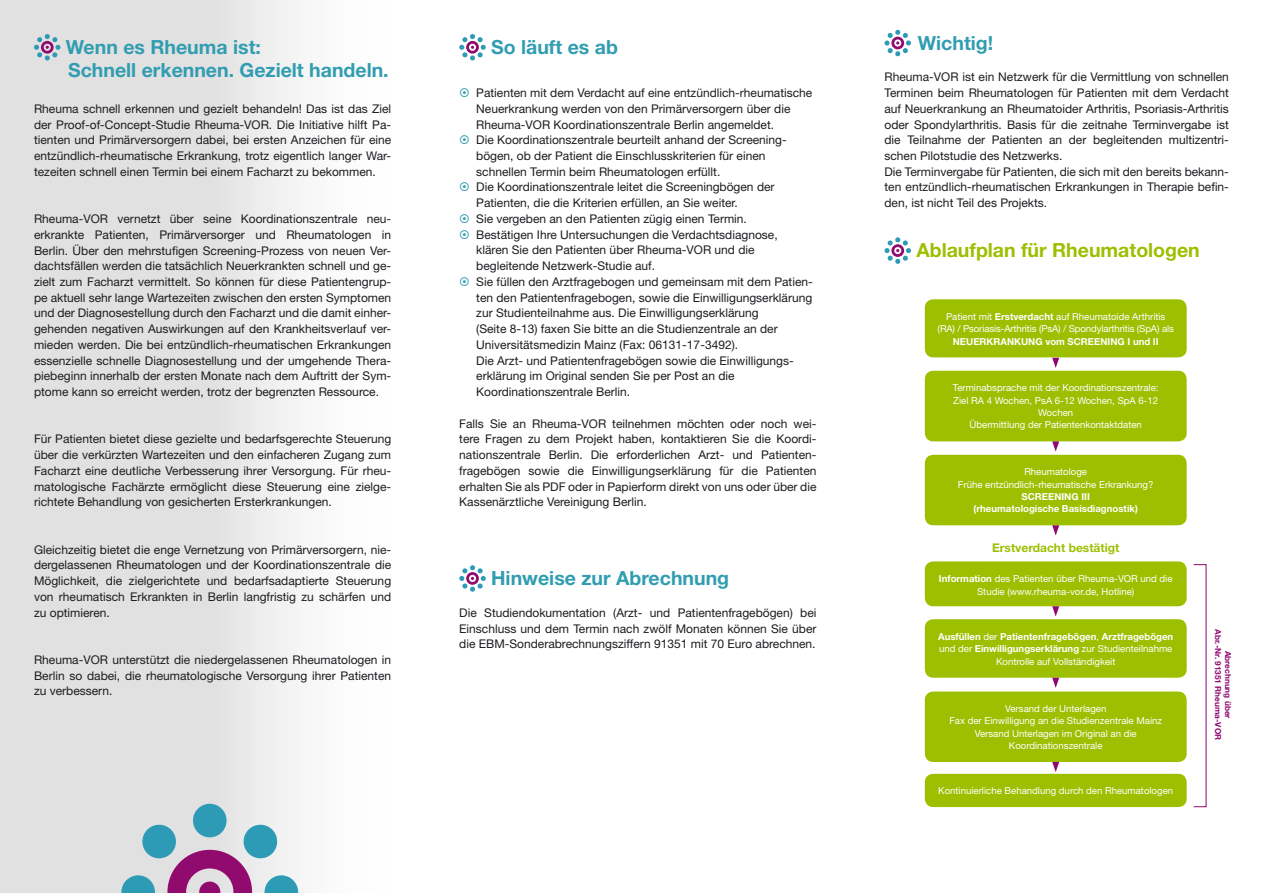
<style>
.page{position:relative;width:1263px;height:893px;background:#fff}
.page>*{position:absolute;margin:0;border:0;box-sizing:border-box;transform-origin:0 0}
.t1{font:700 19.5px/22.5px "Helvetica Neue";color:#319db1}
.t2{font:700 19.5px "Helvetica Neue";color:#9cbf00}
.t3{font:12px/15.8px "Helvetica Neue";color:#1b1c20;text-align:justify}
.t4{font:700 12px "Helvetica Neue";color:#9cbf00}
.t5{font:9.6px/12.3px "Helvetica Neue";color:#fff;text-align:center}
.t6{font:700 9.6px/12.3px "Helvetica Neue";color:#fff;text-align:center}
.t7{font:700 8.25px/9.9px "Helvetica Neue";color:#8f076f;text-align:center}
.s1{font-weight:700}
.s2{font-weight:400}
</style>
<div class="page">
<svg style="left:34px;top:34px;width:27px;height:27px"></svg>
<svg style="left:459px;top:34px;width:27px;height:27px"></svg>
<svg style="left:459px;top:565px;width:27px;height:27px"></svg>
<svg style="left:121px;top:804px;width:177px;height:89px;background:#b1b7cb"></svg>
<svg style="left:884px;top:237px;width:27px;height:27px"></svg>
<div style="left:925px;top:299px;width:262px;height:58px;background:#9cbf00;border-radius:9px"></div>
<div style="left:925px;top:371px;width:262px;height:70px;background:#9cbf00;border-radius:9px"></div>
<div style="left:925px;top:561px;width:262px;height:45px;background:#9cbf00;border-radius:9px"></div>
<div style="left:925px;top:455px;width:262px;height:70px;background:#9cbf00;border-radius:9px"></div>
<div style="left:925px;top:619px;width:262px;height:59px;background:#9cbf00;border-radius:9px"></div>
<div style="left:925px;top:691px;width:262px;height:71px;background:#9cbf00;border-radius:9px"></div>
<div style="left:925px;top:774px;width:262px;height:33px;background:#9cbf00;border-radius:9px"></div>
<svg style="left:1052px;top:358px;width:7px;height:10px"></svg>
<svg style="left:1052px;top:441px;width:7px;height:11px"></svg>
<svg style="left:1052px;top:606px;width:7px;height:10px"></svg>
<svg style="left:1052px;top:525px;width:7px;height:10px"></svg>
<svg style="left:1052px;top:678px;width:7px;height:10px"></svg>
<svg style="left:1052px;top:762px;width:7px;height:10px"></svg>
<svg style="left:884px;top:30px;width:27px;height:26px"></svg>
<h1 class="t1" style="left:66px;top:36px;width:324px">Wenn es Rheuma ist:<br>Schnell erkennen. Gezielt handeln.</h1>
<p class="t3" style="left:34px;top:100px;width:359px">Rheuma schnell erkennen und gezielt behandeln! Das ist das Ziel der Proof-of-Concept-Studie Rheuma-VOR. Die Initiative hilft Pa&shy;tienten und Primärversorgern dabei, bei ersten Anzeichen für eine entzündlich-rheumatische Erkrankung, trotz eigentlich langer War&shy;tezeiten schnell einen Termin bei einem Facharzt zu bekommen.</p>
<p class="t3" style="left:34px;top:211px;width:359px">Rheuma-VOR vernetzt über seine Koordinationszentrale neu&shy;erkrankte Patienten, Primärversorger und Rheumatologen in Berlin. Über den mehrstufigen Screening-Prozess von neuen Ver&shy;dachtsfällen werden die tatsächlich Neuerkrankten schnell und ge&shy;zielt zum Facharzt vermittelt. So können für diese Patientengrup&shy;pe aktuell sehr lange Wartezeiten zwischen den ersten Symptomen und der Diagnosestellung durch den Facharzt und die damit einher&shy;gehenden negativen Auswirkungen auf den Krankheitsverlauf ver&shy;mieden werden. Die bei entzündlich-rheumatischen Erkrankungen essenzielle schnelle Diagnosestellung und der umgehende Thera&shy;piebeginn innerhalb der ersten Monate nach dem Auftritt der Sym&shy;ptome kann so erreicht werden, trotz der begrenzten Ressource.</p>
<p class="t3" style="left:34px;top:431px;width:359px">Für Patienten bietet diese gezielte und bedarfsgerechte Steuerung über die verkürzten Wartezeiten und den einfacheren Zugang zum Facharzt eine deutliche Verbesserung ihrer Versorgung. Für rheu&shy;matologische Fachärzte ermöglicht diese Steuerung eine zielge&shy;richtete Behandlung von gesicherten Ersterkrankungen.</p>
<p class="t3" style="left:34px;top:541px;width:359px">Gleichzeitig bietet die enge Vernetzung von Primärversorgern, nie&shy;dergelassenen Rheumatologen und der Koordinationszentrale die Möglichkeit, die zielgerichtete und bedarfsadaptierte Steuerung von rheumatisch Erkrankten in Berlin langfristig zu schärfen und zu optimieren.</p>
<p class="t3" style="left:34px;top:652px;width:359px">Rheuma-VOR unterstützt die niedergelassenen Rheumatologen in Berlin so dabei, die rheumatologische Versorgung ihrer Patienten zu verbessern.</p>
<h1 class="t1" style="left:491px;top:36px;width:128px">So läuft es ab</h1>
<p class="t3" style="left:476px;top:85px;width:338px;text-align:left">Patienten mit dem Verdacht auf eine entzündlich-rheumatische Neuerkrankung werden von den Primärversorgern über die Rheuma-VOR Koordinationszentrale Berlin angemeldet.<br>Die Koordinationszentrale beurteilt anhand der Screening&shy;bögen, ob der Patient die Einschlusskriterien für einen schnellen Termin beim Rheumatologen erfüllt.<br>Die Koordinationszentrale leitet die Screeningbögen der Patienten, die die Kriterien erfüllen, an Sie weiter.<br>Sie vergeben an den Patienten zügig einen Termin.<br>Bestätigen Ihre Untersuchungen die Verdachtsdiagnose, klären Sie den Patienten über Rheuma-VOR und die begleitende Netzwerk-Studie auf.<br>Sie füllen den Arztfragebogen und gemeinsam mit dem Patien&shy;ten den Patientenfragebogen, sowie die Einwilligungserklärung zur Studienteilnahme aus. Die Einwilligungserklärung<br>(Seite 8-13) faxen Sie bitte an die Studienzentrale an der Universitätsmedizin Mainz (Fax: 06131-17-3492).<br>Die Arzt- und Patientenfragebögen sowie die Einwilligungs&shy;erklärung im Original senden Sie per Post an die Koordinationszentrale Berlin.</p>
<p class="t3" style="left:459px;top:415px;width:359px">Falls Sie an Rheuma-VOR teilnehmen möchten oder noch wei&shy;tere Fragen zu dem Projekt haben, kontaktieren Sie die Koordi&shy;nationszentrale Berlin. Die erforderlichen Arzt- und Patienten&shy;fragebögen sowie die Einwilligungserklärung für die Patienten erhalten Sie als PDF oder in Papierform direkt von uns oder über die Kassenärztliche Vereinigung Berlin.</p>
<h1 class="t1" style="left:491px;top:567px;width:239px">Hinweise zur Abrechnung</h1>
<p class="t3" style="left:459px;top:604px;width:359px">Die Studiendokumentation (Arzt- und Patientenfragebögen) bei Einschluss und dem Termin nach zwölf Monaten können Sie über die EBM-Sonderabrechnungsziffern 91351 mit 70 Euro abrechnen.</p>
<h1 class="t1" style="left:918px;top:31px;width:77px">Wichtig!</h1>
<p class="t3" style="left:884px;top:69px;width:346px;text-align:left">Rheuma-VOR ist ein Netzwerk für die Vermittlung von schnellen Terminen beim Rheumatologen für Patienten mit dem Verdacht auf Neuerkrankung an Rheumatoider Arthritis, Psoriasis- Arthritis oder Spondylarthritis. Basis für die zeitnahe Terminvergabe ist die Teilnahme der Patienten an der begleitenden multizentri&shy;schen Pilotstudie des Netzwerks.<br>Die Terminvergabe für Patienten, die sich mit den bereits bekann&shy;ten entzündlich-rheumatischen Erkrankungen in Therapie befin&shy;den, ist nicht Teil des Projekts.</p>
<h1 class="t2" style="left:916px;top:238px;width:285px">Ablaufplan für Rheumatologen</h1>
<p class="t5" style="left:938px;top:310px;width:238px">Patient mit <span class="s1">Erstverdacht</span> auf Rheumatoide Arthritis (RA) / Psoriasis-Arthritis (PsA) / Spondylarthritis (SpA) als</p>
<p class="t6" style="left:953px;top:335px;width:207px">NEUERKRANKUNG vom SCREENING I und II</p>
<p class="t5" style="left:953px;top:382px;width:207px">Terminabsprache mit der Koordinationszentrale:<br>Ziel RA 4 Wochen, PsA 6-12 Wochen, SpA 6-12<br>Wochen<br>Übermittlung der Patientenkontaktdaten</p>
<p class="t5" style="left:958px;top:466px;width:197px">Rheumatologe<br>Frühe entzündlich-rheumatische Erkrankung?</p>
<p class="t6" style="left:974px;top:490px;width:166px">SCREENING III<br>(rheumatologische Basisdiagnostik)</p>
<p class="t4" style="left:992px;top:540px;width:129px">Erstverdacht bestätigt</p>
<p class="t5" style="left:939px;top:572px;width:235px"><span class="s1">Information</span> des Patienten über Rheuma-VOR und die<br>Studie (www.rheuma-vor.de, Hotline)</p>
<p class="t6" style="left:938px;top:630px;width:237px">Ausfüllen <span class="s2">der</span> Patientenfragebögen<span class="s2">,</span> Arztfragebögen <span class="s2">und der</span> Einwilligungserklärung <span class="s2">zur Studienteilnahme<br>Kontrolle auf Vollständigkeit</span></p>
<p class="t5" style="left:949px;top:702px;width:214px">Versand der Unterlagen<br>Fax der Einwilligung an die Studienzentrale Mainz Versand Unterlagen im Original an die Koordinationszentrale</p>
<p class="t5" style="left:938px;top:784px;width:236px">Kontinuierliche Behandlung durch den Rheumatologen</p>
<p class="t7" style="left:1233px;top:629px;width:112px;rotate:90deg">Abrechnung über<br>Abr.-Nr. 91351 Rheuma-VOR</p>
</div>
